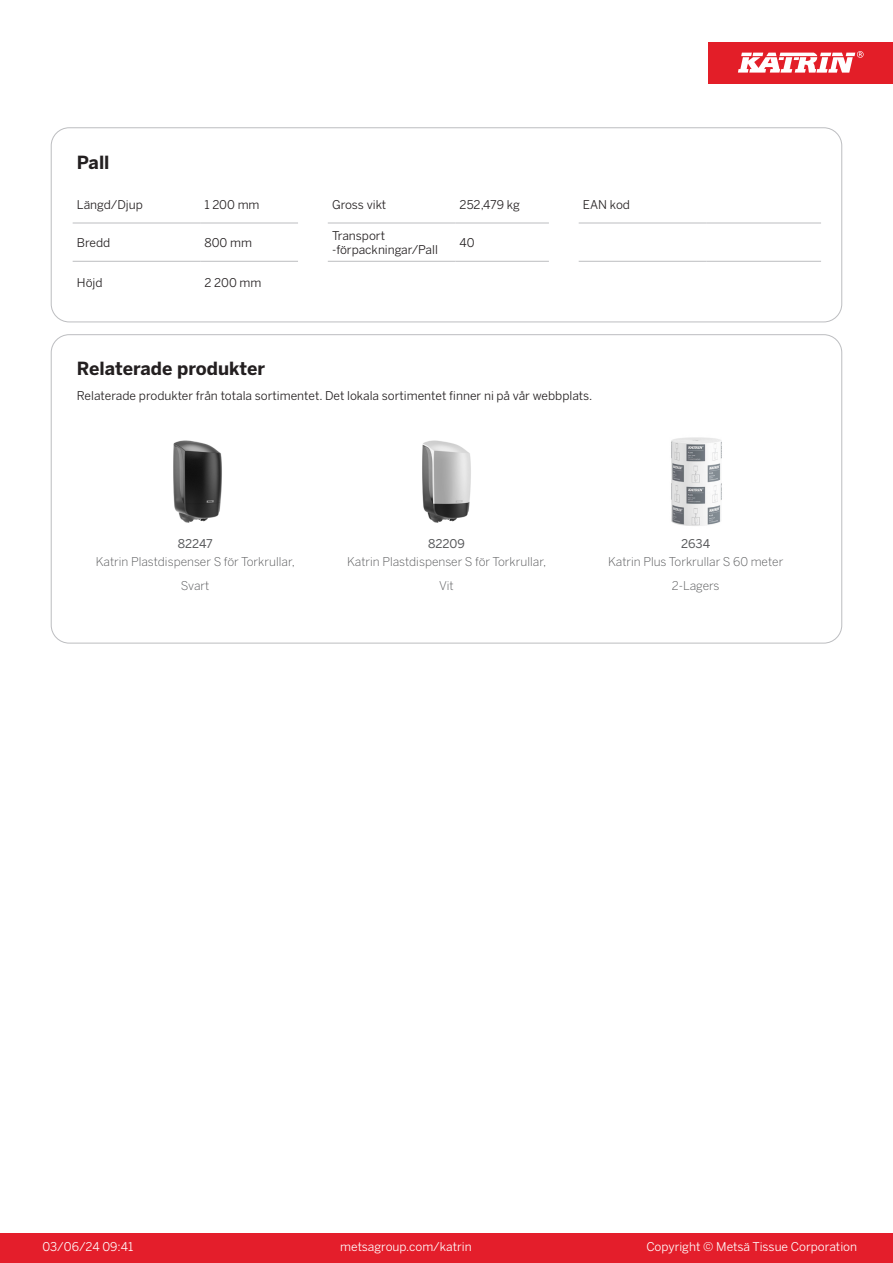
<style>
.page{position:relative;width:893px;height:1263px;background:#fff}
.page>*{position:absolute;margin:0;border:0;box-sizing:border-box;transform-origin:0 0}
.T_TableHeader{font:700 18px "Benton Sans";color:#231f20}
.T_TableBody{font:12px "Benton Sans";color:#231f20}
.T_RelatedName{font:300 12px/24px "Benton Sans";color:#57585a;text-align:center}
.t1{font:12px "Benton Sans";color:#fff}
.T_RelatedCode{font:12px "Benton Sans";color:#57585a}
</style>
<div class="page">
<div style="left:0;top:1233px;width:893px;height:30px;background:#e41e2b"></div>
<div style="left:708px;top:43px;width:185px;height:41px;background:#e31e28"></div>
<svg style="left:738px;top:51px;width:126px;height:22px"></svg>
<hr style="left:73px;top:223px;width:127px;height:1px;background:#bcbdc0">
<hr style="left:200px;top:223px;width:98px;height:1px;background:#bcbdc0">
<hr style="left:328px;top:223px;width:127px;height:1px;background:#bcbdc0">
<hr style="left:455px;top:223px;width:94px;height:1px;background:#bcbdc0">
<hr style="left:579px;top:223px;width:127px;height:1px;background:#bcbdc0">
<hr style="left:706px;top:223px;width:115px;height:1px;background:#bcbdc0">
<hr style="left:73px;top:261px;width:127px;height:1px;background:#bcbdc0">
<hr style="left:200px;top:261px;width:98px;height:1px;background:#bcbdc0">
<hr style="left:328px;top:261px;width:127px;height:1px;background:#bcbdc0">
<hr style="left:455px;top:261px;width:94px;height:1px;background:#bcbdc0">
<hr style="left:579px;top:261px;width:127px;height:1px;background:#bcbdc0">
<hr style="left:706px;top:261px;width:115px;height:1px;background:#bcbdc0">
<div style="left:51px;top:128px;width:791px;height:194px;border:1px solid #bcbdc0;border-radius:18px"></div>
<img style="left:173px;top:440px;width:49px;height:83px">
<img style="left:422px;top:440px;width:49px;height:83px">
<img style="left:671px;top:437px;width:51px;height:89px">
<p class="T_TableHeader" style="left:77px;top:151px;width:34px">Pall</p>
<p class="T_TableBody" style="left:77px;top:197px;width:68px">Längd/Djup</p>
<p class="T_TableBody" style="left:204px;top:197px;width:57px">1 200 mm</p>
<p class="T_TableBody" style="left:332px;top:197px;width:56px">Gross vikt</p>
<p class="T_TableBody" style="left:460px;top:197px;width:62px">252,479 kg</p>
<p class="T_TableBody" style="left:583px;top:197px;width:49px">EAN kod</p>
<p class="T_TableBody" style="left:77px;top:235px;width:35px">Bredd</p>
<p class="T_TableBody" style="left:204px;top:235px;width:49px">800 mm</p>
<p class="T_TableBody" style="left:332px;top:228px;width:55px">Transport</p>
<p class="T_TableBody" style="left:332px;top:243px;width:107px">-förpackningar/Pall</p>
<p class="T_TableBody" style="left:460px;top:235px;width:17px">40</p>
<p class="T_TableBody" style="left:77px;top:276px;width:27px">Höjd</p>
<p class="T_TableBody" style="left:204px;top:276px;width:58px">2 200 mm</p>
<p class="T_TableHeader" style="left:77px;top:357px;width:190px">Relaterade produkter</p>
<p class="T_TableBody" style="left:77px;top:388px;width:517px">Relaterade produkter från totala sortimentet. Det lokala sortimentet finner ni på vår webbplats.</p>
<p class="T_RelatedCode" style="left:178px;top:537px;width:36px">82247</p>
<p class="T_RelatedCode" style="left:428px;top:537px;width:38px">82209</p>
<p class="T_RelatedCode" style="left:681px;top:537px;width:31px">2634</p>
<p class="T_RelatedName" style="left:96px;top:550px;width:201px">Katrin Plastdispenser S för Torkrullar,<br>Svart</p>
<p class="T_RelatedName" style="left:347px;top:550px;width:201px">Katrin Plastdispenser S för Torkrullar,<br>Vit</p>
<p class="T_RelatedName" style="left:608px;top:550px;width:177px">Katrin Plus Torkrullar S 60 meter<br>2-Lagers</p>
<p class="t1" style="left:43px;top:1239px;width:92px">03/06/24 09:41</p>
<p class="t1" style="left:340px;top:1239px;width:133px">metsagroup.com/katrin</p>
<p class="t1" style="left:646px;top:1239px;width:212px">Copyright © Metsä Tissue Corporation</p>
</div>
